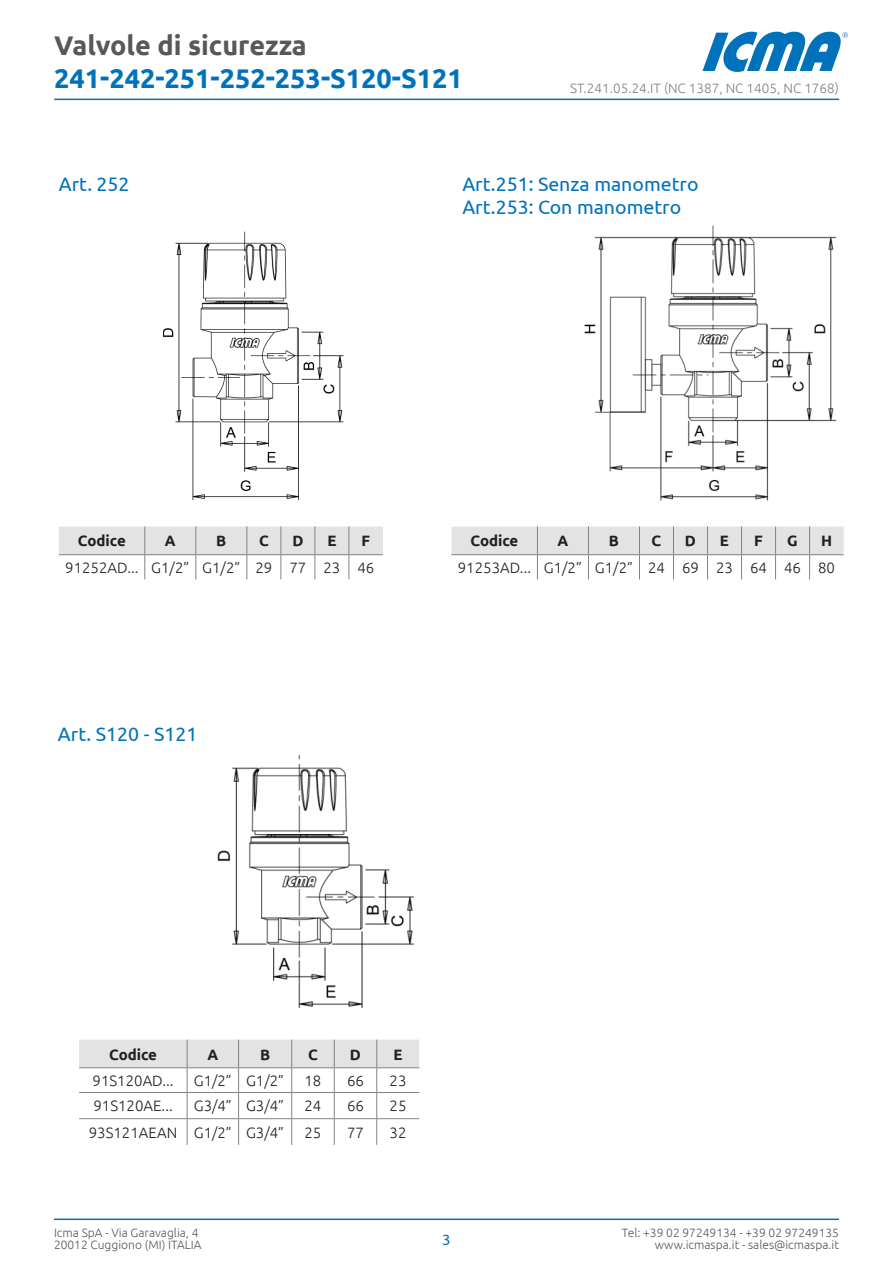
<style>
.page{position:relative;width:893px;height:1263px;background:#fff}
.page>*{position:absolute;margin:0;border:0;box-sizing:border-box;transform-origin:0 0}
.t1{font:700 27px "Ubuntu";color:#0072bc}
.t2{font:700 27px "Ubuntu";color:#57585a}
.t3{font:19.5px/23.4px "Ubuntu";color:#0072bc}
.t4{font:300 15px "Ubuntu";color:#231f20}
.t5{font:700 15px "Ubuntu";color:#231f20}
.t6{font:15px "Ubuntu";color:#0072bc}
.t7{font:300 13.5px "Ubuntu";color:#808285}
.t8{font:300 12px/12px "Ubuntu";color:#57585a}
</style>
<div class="page">
<svg style="left:702px;top:32px;width:146px;height:40px"></svg>
<hr style="left:54px;top:99px;width:785px;height:1px;background:#0072bc">
<hr style="left:54px;top:1218px;width:785px;height:2px;background:#0072bc">
<svg style="left:59px;top:526px;width:324px;height:53px"></svg>
<svg style="left:79px;top:1040px;width:340px;height:105px"></svg>
<hr style="left:79px;top:1118px;width:108px;height:1px;background:#808285">
<svg style="left:451px;top:526px;width:393px;height:53px"></svg>
<img style="left:164px;top:231px;width:180px;height:270px">
<img style="left:584px;top:225px;width:253px;height:276px">
<img style="left:217px;top:754px;width:198px;height:255px">
<h1 class="t2" style="left:54px;top:29px;width:254px">Valvole di sicurezza</h1>
<h1 class="t1" style="left:54px;top:62px;width:410px">241-242-251-252-253-S120-S121</h1>
<p class="t7" style="left:570px;top:80px;width:270px">ST.241.05.24.IT (NC 1387, NC 1405, NC 1768)</p>
<h2 class="t3" style="left:59px;top:171px;width:72px">Art. 252</h2>
<h2 class="t3" style="left:462px;top:171px;width:238px">Art.251: Senza manometro<br>Art.253: Con manometro</h2>
<p class="t5" style="left:78px;top:532px;width:49px">Codice</p>
<p class="t5" style="left:165px;top:532px;width:12px">A</p>
<p class="t5" style="left:216px;top:532px;width:12px">B</p>
<p class="t5" style="left:259px;top:532px;width:11px">C</p>
<p class="t5" style="left:292px;top:532px;width:13px">D</p>
<p class="t5" style="left:327px;top:532px;width:11px">E</p>
<p class="t5" style="left:362px;top:532px;width:10px">F</p>
<p class="t4" style="left:65px;top:558px;width:311px">91252AD... G1/2” G1/2” 29 77 23 46</p>
<h2 class="t3" style="left:58px;top:722px;width:141px">Art. S120 - S121</h2>
<p class="t5" style="left:470px;top:532px;width:49px">Codice</p>
<p class="t5" style="left:557px;top:532px;width:12px">A</p>
<p class="t5" style="left:609px;top:532px;width:12px">B</p>
<p class="t5" style="left:652px;top:532px;width:11px">C</p>
<p class="t5" style="left:685px;top:532px;width:13px">D</p>
<p class="t5" style="left:720px;top:532px;width:11px">E</p>
<p class="t5" style="left:754px;top:532px;width:10px">F</p>
<p class="t5" style="left:787px;top:532px;width:12px">G</p>
<p class="t5" style="left:821px;top:532px;width:13px">H</p>
<p class="t4" style="left:458px;top:558px;width:379px">91253AD... G1/2” G1/2” 24 69 23 64 46 80</p>
<p class="t5" style="left:109px;top:1045px;width:49px">Codice</p>
<p class="t5" style="left:207px;top:1045px;width:12px">A</p>
<p class="t5" style="left:260px;top:1045px;width:12px">B</p>
<p class="t5" style="left:308px;top:1045px;width:11px">C</p>
<p class="t5" style="left:350px;top:1045px;width:13px">D</p>
<p class="t5" style="left:393px;top:1045px;width:11px">E</p>
<p class="t4" style="left:93px;top:1071px;width:82px">91S120AD...</p>
<p class="t4" style="left:194px;top:1071px;width:92px">G1/2” G1/2”</p>
<p class="t4" style="left:304px;top:1071px;width:18px">18</p>
<p class="t4" style="left:347px;top:1071px;width:18px">66</p>
<p class="t4" style="left:390px;top:1071px;width:18px">23</p>
<p class="t4" style="left:93px;top:1097px;width:81px">91S120AE...</p>
<p class="t4" style="left:194px;top:1097px;width:92px">G3/4” G3/4”</p>
<p class="t4" style="left:304px;top:1097px;width:18px">24</p>
<p class="t4" style="left:347px;top:1097px;width:18px">66</p>
<p class="t4" style="left:390px;top:1097px;width:18px">25</p>
<p class="t4" style="left:89px;top:1123px;width:197px">93S121AEAN G1/2” G3/4”</p>
<p class="t4" style="left:304px;top:1123px;width:18px">25</p>
<p class="t4" style="left:347px;top:1123px;width:18px">77</p>
<p class="t4" style="left:390px;top:1123px;width:18px">32</p>
<p class="t8" style="left:54px;top:1226px;width:149px">Icma SpA - Via Garavaglia, 4<br>20012 Cuggiono (MI) ITALIA</p>
<p class="t8" style="left:622px;top:1226px;width:219px">Tel: +39 02 97249134 - +39 02 97249135</p>
<p class="t6" style="left:442px;top:1230px;width:10px">3</p>
<p class="t8" style="left:655px;top:1238px;width:186px">www.icmaspa.it - sales@icmaspa.it</p>
</div>
